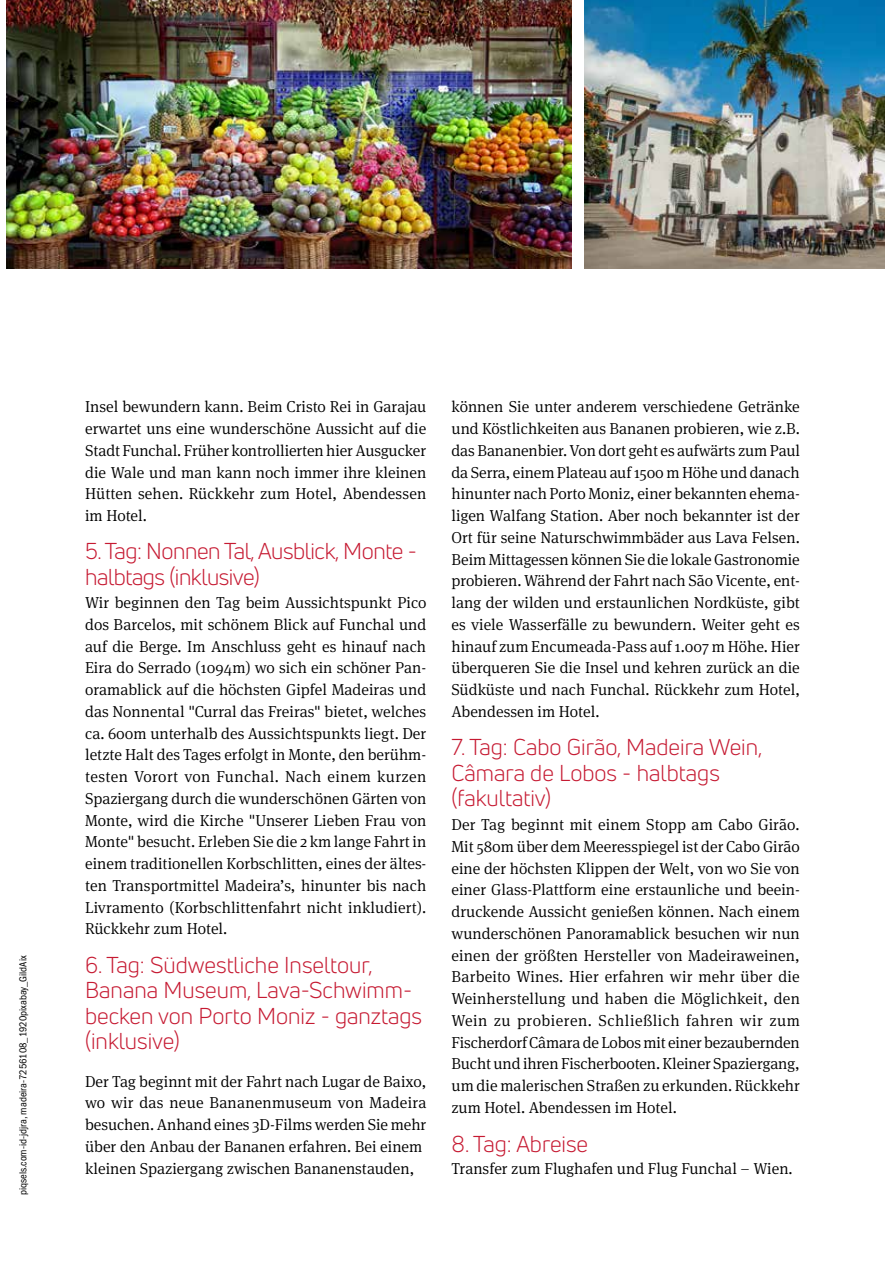
<style>
.page{position:relative;width:885px;height:1263px;background:#fff}
.page>*{position:absolute;margin:0;border:0;box-sizing:border-box;transform-origin:0 0}
.t1{font:22.5px/25.5px "Uni Neue";color:#c61a32}
.t2{font:22.5px/25.5px "Uni Neue";letter-spacing:-.02em;color:#c61a32}
.t3{font:300 15.9px/21.8px "Meta Serif Pro";color:#000;text-align:justify}
.t4{font:condensed 10.5px "ITC Franklin Gothic Std";color:#000}
</style>
<div class="page">
<img style="left:6px;top:0;width:565px;height:268px">
<img style="left:584px;top:0;width:300px;height:268px">
<p class="t4" style="left:17px;top:1195px;width:242px;rotate:-90deg">piqsels.com-id-jdjra, madeira-7256108_1920pixabay_GildAix</p>
<p class="t3" style="left:85px;top:395px;width:343px">Insel bewundern kann. Beim Cristo Rei in Garajau erwartet uns eine wunderschöne Aussicht auf die Stadt Funchal. Früher kontrollierten hier Ausgucker die Wale und man kann noch immer ihre kleinen Hütten sehen. Rückkehr zum Hotel, Abendessen im Hotel.</p>
<h1 class="t2" style="left:85px;top:538px;width:333px">5. Tag: Nonnen Tal, Ausblick, Monte - halbtags (inklusive)</h1>
<p class="t3" style="left:85px;top:591px;width:343px">Wir beginnen den Tag beim Aussichtspunkt Pico dos Barcelos, mit schönem Blick auf Funchal und auf die Berge. Im Anschluss geht es hinauf nach Eira do Serrado (1094m) wo sich ein schöner Pan&shy;oramablick auf die höchsten Gipfel Madeiras und das Nonnental "Curral das Freiras" bietet, welches ca. 600m unterhalb des Aussichtspunkts liegt. Der letzte Halt des Tages erfolgt in Monte, den berühm&shy;testen Vorort von Funchal. Nach einem kurzen Spaziergang durch die wunderschönen Gärten von Monte, wird die Kirche "Unserer Lieben Frau von Monte" besucht. Erleben Sie die 2 km lange Fahrt in einem traditionellen Korbschlitten, eines der ältes&shy;ten Transportmittel Madeira’s, hinunter bis nach Livramento (Korbschlittenfahrt nicht inkludiert).<br>Rückkehr zum Hotel.</p>
<h1 class="t1" style="left:85px;top:952px;width:338px">6. Tag: Südwestliche Inseltour,<br>Banana Museum, Lava-Schwimm&shy;becken von Porto Moniz - ganztags (inklusive)</h1>
<p class="t3" style="left:85px;top:1069px;width:343px;text-align:left">Der Tag beginnt mit der Fahrt nach Lugar de Baixo, wo wir das neue Bananenmuseum von Madeira besuchen. Anhand eines 3D-Films werden Sie mehr über den Anbau der Bananen erfahren. Bei einem kleinen Spaziergang zwischen Bananenstauden,</p>
<p class="t3" style="left:451px;top:395px;width:350px">können Sie unter anderem verschiedene Getränke und Köstlichkeiten aus Bananen probieren, wie z.B. das Bananenbier. Von dort geht es aufwärts zum Paul da Serra, einem Plateau auf 1500 m Höhe und danach hinunter nach Porto Moniz, einer bekannten ehema&shy;ligen Walfang Station. Aber noch bekannter ist der Ort für seine Naturschwimmbäder aus Lava Felsen.<br>Beim Mittagessen können Sie die lokale Gastronomie probieren. Während der Fahrt nach São Vicente, ent&shy;lang der wilden und erstaunlichen Nordküste, gibt es viele Wasserfälle zu bewundern. Weiter geht es hinauf zum Encumeada-Pass auf 1.007 m Höhe. Hier überqueren Sie die Insel und kehren zurück an die Südküste und nach Funchal. Rückkehr zum Hotel, Abendessen im Hotel.</p>
<h1 class="t1" style="left:451px;top:734px;width:312px">7. Tag: Cabo Girão, Madeira Wein,<br>Câmara de Lobos - halbtags (fakultativ)</h1>
<p class="t3" style="left:451px;top:813px;width:350px">Der Tag beginnt mit einem Stopp am Cabo Girão.<br>Mit 580m über dem Meeresspiegel ist der Cabo Girão eine der höchsten Klippen der Welt, von wo Sie von einer Glass-Plattform eine erstaunliche und beein&shy;druckende Aussicht genießen können. Nach einem wunderschönen Panoramablick besuchen wir nun einen der größten Hersteller von Madeiraweinen, Barbeito Wines. Hier erfahren wir mehr über die Weinherstellung und haben die Möglichkeit, den Wein zu probieren. Schließlich fahren wir zum Fischerdorf Câmara de Lobos mit einer bezaubernden Bucht und ihren Fischerbooten. Kleiner Spaziergang, um die malerischen Straßen zu erkunden. Rückkehr zum Hotel. Abendessen im Hotel.</p>
<h1 class="t1" style="left:451px;top:1131px;width:138px">8. Tag: Abreise</h1>
<p class="t3" style="left:451px;top:1156px;width:342px">Transfer zum Flughafen und Flug Funchal – Wien.</p>
</div>
